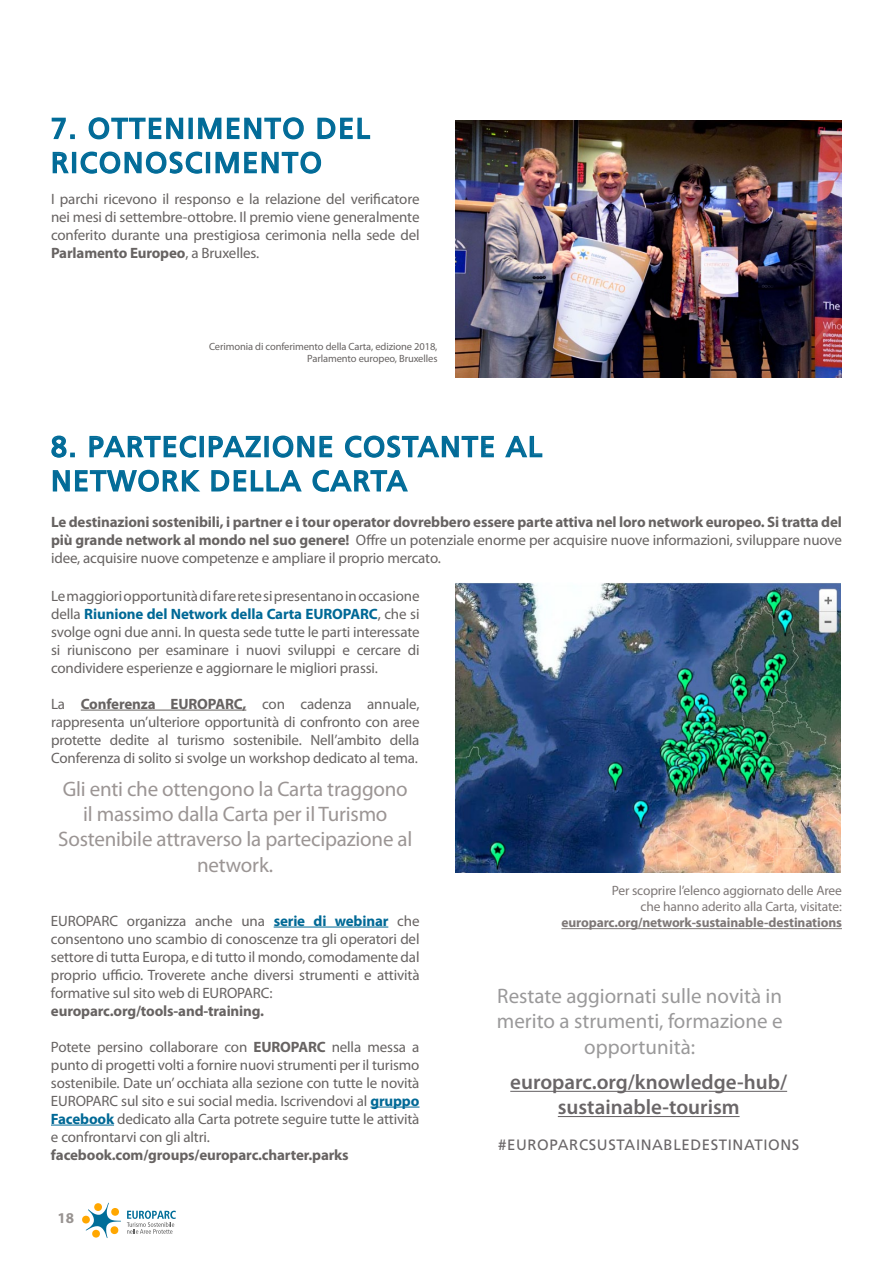
<style>
.page{position:relative;width:893px;height:1263px;background:#fff}
.page>*{position:absolute;margin:0;border:0;box-sizing:border-box;transform-origin:0 0}
.t1{font:28.5px/34.2px "Frutiger LT Std";letter-spacing:.05em;color:#056896}
.t2{font:21px/25.2px "Myriad Pro";letter-spacing:-.01em;color:#9b9594;text-align:center}
.t3{font:21px/25.2px "Myriad Pro";color:#9a999a;text-align:center}
.t4{font:600 21px/25.2px "Myriad Pro";color:#6a6668;text-align:center}
.t5{font:15px/18px "Myriad Pro";letter-spacing:-.01em;color:#676362;text-align:justify}
.t6{font:700 15px/18px "Myriad Pro";letter-spacing:-.01em;color:#676362;text-align:justify}
.t7{font:15px "Frutiger LT Std";letter-spacing:.04em;color:#6a6668}
.t8{font:700 15px "Myriad Pro";color:#989391}
.t9{font:13.5px/16.2px "Myriad Pro";letter-spacing:-.01em;color:#7e7877;text-align:right}
.t10{font:700 13.5px "Myriad Pro";letter-spacing:-.01em;color:#7e7877}
.t11{font:10.5px/12.6px "Myriad Pro";letter-spacing:-.01em;color:#676362;text-align:right}
.s1{font-weight:700}
.s2{font-weight:400}
.s3{font-weight:700;color:#006996}
</style>
<div class="page">
<svg style="left:82px;top:1203px;width:39px;height:35px"></svg>
<svg style="left:127px;top:1210px;width:49px;height:24px"></svg>
<img style="left:456px;top:583px;width:385px;height:289px">
<hr style="left:561px;top:928px;width:281px;height:1px;background:#7e7877">
<svg style="left:51px;top:117px;width:24px;height:23px"></svg>
<svg style="left:88px;top:117px;width:96px;height:23px"></svg>
<div style="left:188px;top:118px;width:5px;height:21px;border:2px solid #006d99"></div>
<svg style="left:198px;top:117px;width:106px;height:23px"></svg>
<svg style="left:317px;top:117px;width:54px;height:23px"></svg>
<svg style="left:52px;top:151px;width:17px;height:23px"></svg>
<div style="left:72px;top:152px;width:4px;height:21px;border:2px solid #006d99"></div>
<svg style="left:80px;top:151px;width:123px;height:23px"></svg>
<div style="left:206px;top:152px;width:4px;height:21px;border:2px solid #006d99"></div>
<svg style="left:215px;top:151px;width:107px;height:23px"></svg>
<div style="left:200px;top:436px;width:4px;height:21px;border:2px solid #006d99"></div>
<svg style="left:208px;top:435px;width:53px;height:23px"></svg>
<div style="left:264px;top:436px;width:5px;height:21px;border:2px solid #006d99"></div>
<svg style="left:272px;top:435px;width:61px;height:23px"></svg>
<svg style="left:345px;top:435px;width:149px;height:23px"></svg>
<svg style="left:505px;top:435px;width:38px;height:23px"></svg>
<svg style="left:51px;top:435px;width:151px;height:57px"></svg>
<svg style="left:211px;top:470px;width:91px;height:22px"></svg>
<svg style="left:312px;top:469px;width:96px;height:23px"></svg>
<hr style="left:81px;top:710px;width:165px;height:1px;background:#676362">
<hr style="left:510px;top:1091px;width:277px;height:1px;background:#6a6668">
<hr style="left:558px;top:1116px;width:182px;height:1px;background:#6a6668">
<img style="left:456px;top:120px;width:386px;height:257px">
<hr style="left:274px;top:927px;width:114px;height:1px;background:#006996">
<hr style="left:370px;top:1107px;width:49px;height:1px;background:#006996">
<hr style="left:51px;top:1125px;width:63px;height:1px;background:#006996">
<h1 class="t1" style="left:51px;top:111px;width:320px">7. OTTENIMENTO DEL<br>RICONOSCIM ENTO</h1>
<p class="t5" style="left:51px;top:190px;width:370px">I parchi ricevono il responso e la relazione del verificatore nei mesi di settembre-ottobre. Il premio viene generalmente conferito durante una prestigiosa cerimonia nella sede del <span class="s1">Parlamento Europeo</span>, a Bruxelles.</p>
<p class="t11" style="left:209px;top:340px;width:230px">Cerimonia di conferimento della Carta, edizione 2018,<br>Parlamento europeo, Bruxelles</p>
<h1 class="t1" style="left:51px;top:430px;width:493px">8. PARTECIPAZIONE COSTANTE AL<br>NETWORK DELLA CARTA</h1>
<p class="t6" style="left:51px;top:512px;width:792px">Le destinazioni sostenibili, i partner e i tour operator dovrebbero essere parte attiva nel loro network europeo. Si tratta del più grande network al mondo nel suo genere! <span class="s2">Offre un potenziale enorme per acquisire nuove informazioni, sviluppare nuove idee, acquisire nuove competenze e ampliare il proprio mercato.</span></p>
<p class="t5" style="left:51px;top:586px;width:370px">Le maggiori opportunità di fare rete si presentano in occasione della <span class="s3">Riunione del Network della Carta EUROPARC</span>, che si svolge ogni due anni. In questa sede tutte le parti interessate si riuniscono per esaminare i nuovi sviluppi e cercare di condividere esperienze e aggiornare le migliori prassi.</p>
<p class="t5" style="left:51px;top:694px;width:370px">La <span class="s1">Conferenza EUROPARC,</span> con cadenza annuale, rappresenta un’ulteriore opportunità di confronto con aree protette dedite al turismo sostenibile. Nell’ambito della Conferenza di solito si svolge un workshop dedicato al tema.</p>
<h2 class="t2" style="left:58px;top:776px;width:356px">Gli enti che ottengono la Carta traggono il massimo dalla Carta per il Turismo Sostenibile attraverso la partecipazione al network.</h2>
<p class="t5" style="left:51px;top:911px;width:370px">EUROPARC organizza anche una <span class="s3">serie di webinar</span> che consentono uno scambio di conoscenze tra gli operatori del settore di tutta Europa, e di tutto il mondo, comodamente dal proprio ufficio. Troverete anche diversi strumenti e attività formative sul sito web di EUROPARC:</p>
<p class="t6" style="left:51px;top:1001px;width:215px">europarc.org/tools-and-training.</p>
<p class="t5" style="left:51px;top:1037px;width:370px">Potete persino collaborare con <span class="s1">EUROPARC</span> nella messa a punto di progetti volti a fornire nuovi strumenti per il turismo sostenibile. Date un’ occhiata alla sezione con tutte le novità EUROPARC sul sito e sui social media. Iscrivendovi al <span class="s3">gruppo Facebook</span> dedicato alla Carta potrete seguire tutte le attività e confrontarvi con gli altri.</p>
<p class="t6" style="left:51px;top:1145px;width:299px">facebook.com/groups/europarc.charter.parks</p>
<p class="t8" style="left:58px;top:1208px;width:18px">18</p>
<p class="t9" style="left:612px;top:882px;width:232px">Per scoprire l’elenco aggiornato delle Aree che hanno aderito alla Carta, visitate:</p>
<p class="t10" style="left:561px;top:914px;width:282px">europarc.org/network-sustainable-destinations</p>
<h2 class="t3" style="left:497px;top:983px;width:287px">Restate aggiornati sulle novità in merito a strumenti, formazione e opportunità:</h2>
<h2 class="t4" style="left:510px;top:1069px;width:278px">europarc.org/knowledge-hub/ sustainable-tourism</h2>
<p class="t7" style="left:498px;top:1136px;width:303px">#EUROPARCSUSTAINABLEDESTINATIONS</p>
</div>
